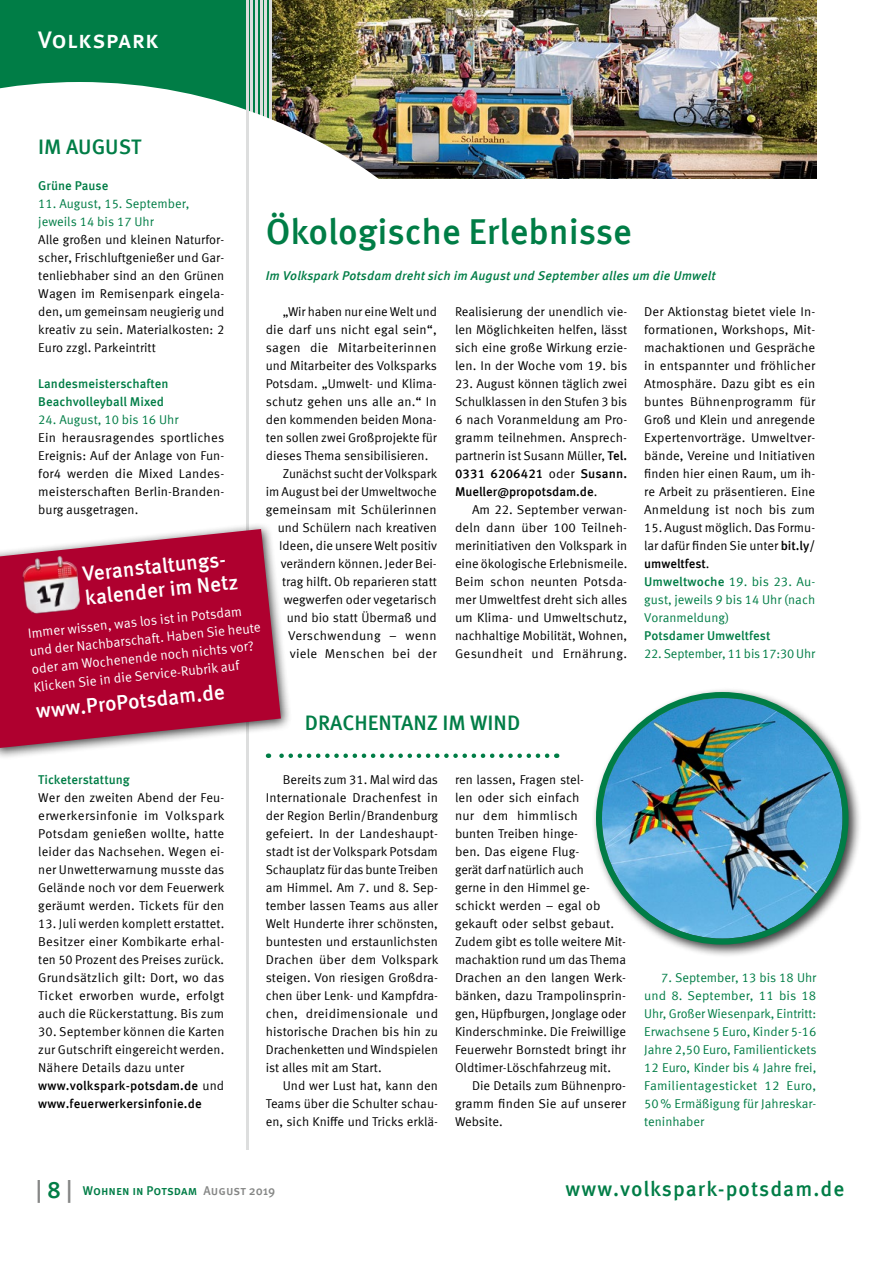
<style>
.page{position:relative;width:893px;height:1263px;background:#fff}
.page>*{position:absolute;margin:0;border:0;box-sizing:border-box;transform-origin:0 0}
.t1{font:500 36px "Meta Offc";color:#007d46}
.t2{font:500 24px "Meta Sc Offc";letter-spacing:.01em;color:#fff}
.t3{font:500 21px/24px "Meta Offc";color:#fff}
.t4{font:500 21px "Meta Offc";color:#007d46}
.t5{font:500 21px "Meta Offc";letter-spacing:.05em;color:#007d46}
.t6{font:13.5px/18px "Meta Offc Norm";color:#fff}
.t7{font:12.75px/18px "Meta Offc Norm";color:#000;text-align:justify}
.t8{font:12.75px/18px "Meta Offc Norm";color:#007d46;text-align:justify}
.t9{font:500 12.75px/18px "Meta Offc";letter-spacing:.01em;color:#000}
.t10{font:500 12.75px/18px "Meta Offc";color:#007d46}
.t11{font:italic 500 12.75px "Meta Offc";letter-spacing:.005em;color:#007d46}
.t12{font:12.75px "Meta Offc Norm";letter-spacing:.025em;color:#000}
.t13{font:500 12.75px "Meta Sc Offc";color:#007d46}
.t14{font:12.75px "Meta Offc Norm";letter-spacing:.02em;color:#000}
.s1{font-family:"Meta Offc";font-weight:500}
.s2{font-family:"Meta Offc Norm";font-weight:400}
.s3{font-size:24px;color:#868786}
.s4{font-size:24px}
.s5{color:#868786}
</style>
<div class="page">
<img style="left:272px;top:0;width:544px;height:179px">
<div style="left:0;top:0;width:270px;height:146px;background:#007d46"></div>
<hr style="left:264px;top:0;width:3px;height:121px;background:#dddede">
<hr style="left:269px;top:0;width:3px;height:121px;background:#dddede">
<hr style="left:260px;top:0;width:2px;height:121px;background:#dddede">
<hr style="left:255px;top:0;width:3px;height:121px;background:#dddede">
<hr style="left:251px;top:0;width:2px;height:121px;background:#dddede">
<img style="left:0;top:82px;width:430px;height:97px">
<hr style="left:246px;top:0;width:3px;height:1149px;background:#dddede">
<svg style="left:292px;top:753px;width:255px;height:5px"></svg>
<div style="left:591px;top:687px;width:271px;height:271px;background:#000;opacity:.75"></div>
<img style="left:602px;top:698px;width:240px;height:240px;border-radius:120px">
<div style="left:596px;top:692px;width:252px;height:252px;border:6px solid #007d46;border-radius:50%"></div>
<div style="left:0;top:522px;width:292px;height:238px;background:#000;opacity:.75"></div>
<svg style="left:0;top:529px;width:281px;height:219px;background:#b7254c"></svg>
<img style="left:19px;top:552px;width:66px;height:63px">
<h2 class="t2" style="left:38px;top:26px;width:122px">Volkspark</h2>
<h3 class="t4" style="left:38px;top:134px;width:104px">IM AUGUST</h3>
<p class="t10" style="left:38px;top:177px;width:72px">Grüne Pause</p>
<p class="t8" style="left:38px;top:195px;width:153px">11. August, 15. September, jeweils 14 bis 17 Uhr</p>
<p class="t7" style="left:38px;top:231px;width:188px">Alle großen und kleinen Naturfor&shy;scher, Frischluftgenießer und Gar&shy;tenliebhaber sind an den Grünen Wagen im Remisenpark eingela&shy;den, um gemeinsam neugierig und kreativ zu sein. Materialkosten: 2<br>Euro zzgl. Parkeintritt</p>
<p class="t10" style="left:38px;top:375px;width:132px">Landesmeisterschaften<br>Beachvolleyball Mixed</p>
<p class="t8" style="left:38px;top:411px;width:142px">24. August, 10 bis 16 Uhr</p>
<p class="t7" style="left:38px;top:429px;width:188px">Ein herausragendes sportliches Ereignis: Auf der Anlage von Fun&shy;for4 werden die Mixed Landes&shy;meisterschaften Berlin-Branden&shy;burg ausgetragen.</p>
<h1 class="t1" style="left:266px;top:210px;width:368px">Ökologische Erlebnisse</h1>
<p class="t11" style="left:266px;top:268px;width:451px">Im Volkspark Potsdam dreht sich im August und September alles um die Umwelt</p>
<p class="t7" style="left:455px;top:303px;width:174px">Realisierung der unendlich vie&shy;len Möglichkeiten helfen, lässt sich eine große Wirkung erzie&shy;len. In der Woche vom 19. bis</p>
<p class="t7" style="left:455px;top:375px;width:174px">23. August können täglich zwei Schulklassen in den Stufen 3 bis 6 nach Voranmeldung am Pro&shy;gramm teilnehmen. Ansprech&shy;partnerin ist Susann Müller, <span class="s1">Tel.</span></p>
<p class="t9" style="left:455px;top:465px;width:174px">0331 6206421 <span class="s2">oder</span> Susann.<br>Mueller@propotsdam.de<span class="s2">.</span></p>
<p class="t7" style="left:455px;top:501px;width:174px;text-indent:17px">Am 22. September verwan&shy;deln dann über 100 Teilneh&shy;merinitiativen den Volkspark in eine ökologische Erlebnismeile.<br>Beim schon neunten Potsda&shy;mer Umweltfest dreht sich alles um Klima- und Umweltschutz, nachhaltige Mobilität, Wohnen, Gesundheit und Ernährung.</p>
<p class="t7" style="left:644px;top:303px;width:173px">Der Aktionstag bietet viele In&shy;formationen, Workshops, Mit&shy;machaktionen und Gespräche in entspannter und fröhlicher Atmosphäre. Dazu gibt es ein buntes Bühnenprogramm für Groß und Klein und anregende Expertenvorträge. Umweltver&shy;bände, Vereine und Initiativen finden hier einen Raum, um ih&shy;re Arbeit zu präsentieren. Eine Anmeldung ist noch bis zum</p>
<p class="t7" style="left:644px;top:519px;width:173px">15. August möglich. Das Formu&shy;lar dafür finden Sie unter <span class="s1">bit.ly/</span></p>
<p class="t9" style="left:644px;top:555px;width:67px">umweltfest<span class="s2">.</span></p>
<p class="t8" style="left:644px;top:573px;width:173px"><span class="s1">Umweltwoche</span> 19. bis 23. Au&shy;gust, jeweils 9 bis 14 Uhr (nach Voranmeldung)</p>
<p class="t10" style="left:644px;top:627px;width:128px">Potsdamer Umweltfest</p>
<p class="t8" style="left:644px;top:645px;width:172px">22. September, 11 bis 17:30 Uhr</p>
<p class="t7" style="left:283px;top:303px;width:156px">„Wir haben nur eine Welt und</p>
<p class="t7" style="left:266px;top:321px;width:172px">die darf uns nicht egal sein“,</p>
<p class="t12" style="left:266px;top:340px;width:172px">sagen die Mitarbeiterinnen</p>
<p class="t7" style="left:266px;top:357px;width:173px">und Mitarbeiter des Volksparks</p>
<p class="t7" style="left:266px;top:375px;width:173px">Potsdam. „Umwelt- und Klima-</p>
<p class="t7" style="left:266px;top:393px;width:172px">schutz gehen uns alle an.“ In</p>
<p class="t7" style="left:266px;top:411px;width:173px">den kommenden beiden Mona-</p>
<p class="t7" style="left:266px;top:429px;width:173px">ten sollen zwei Großprojekte für</p>
<p class="t7" style="left:266px;top:447px;width:164px">dieses Thema sensibilisieren.</p>
<p class="t7" style="left:283px;top:465px;width:156px">Zunächst sucht der Volkspark</p>
<p class="t7" style="left:266px;top:483px;width:173px">im August bei der Umweltwoche</p>
<p class="t7" style="left:266px;top:501px;width:173px">gemeinsam mit Schülerinnen</p>
<p class="t7" style="left:278px;top:519px;width:160px">und Schülern nach kreativen</p>
<p class="t7" style="left:279px;top:537px;width:159px">Ideen, die unsere Welt positiv</p>
<p class="t7" style="left:281px;top:555px;width:158px">verändern können. Jeder Bei-</p>
<p class="t7" style="left:282px;top:573px;width:156px">trag hilft. Ob reparieren statt</p>
<p class="t7" style="left:284px;top:591px;width:155px">wegwerfen oder vegetarisch</p>
<p class="t7" style="left:287px;top:609px;width:152px">und bio statt Übermaß und</p>
<p class="t12" style="left:288px;top:628px;width:150px">Verschwendung – wenn</p>
<p class="t14" style="left:290px;top:646px;width:149px">viele Menschen bei der</p>
<h3 class="t3" style="left:82px;top:562px;width:160px;rotate:-6deg">Veranstaltungs&shy;kalender im Netz</h3>
<p class="t6" style="left:27px;top:625px;width:234px;rotate:-6deg">Immer wissen, was los ist in Potsdam und der Nachbarschaft. Haben Sie heute oder am Wochenende noch nichts vor?<br>Klicken Sie in die Service-Rubrik auf</p>
<h3 class="t3" style="left:35px;top:700px;width:191px;rotate:-6deg">www.ProPotsdam.de</h3>
<h3 class="t4" style="left:305px;top:710px;width:217px">DRACHENTANZ IM WIND</h3>
<p class="t10" style="left:38px;top:771px;width:93px">Ticketerstattung</p>
<p class="t7" style="left:38px;top:789px;width:188px">Wer den zweiten Abend der Feu&shy;erwerkersinfonie im Volkspark Potsdam genießen wollte, hatte leider das Nachsehen. Wegen ei&shy;ner Unwetterwarnung musste das Gelände noch vor dem Feuerwerk geräumt werden. Tickets für den</p>
<p class="t7" style="left:38px;top:915px;width:188px">13. Juli werden komplett erstattet.<br>Besitzer einer Kombikarte erhal&shy;ten 50 Prozent des Preises zurück.<br>Grundsätzlich gilt: Dort, wo das Ticket erworben wurde, erfolgt auch die Rückerstattung. Bis zum</p>
<p class="t7" style="left:38px;top:1023px;width:188px">30. September können die Karten zur Gutschrift eingereicht werden.<br>Nähere Details dazu unter</p>
<p class="t9" style="left:38px;top:1077px;width:187px">www.volkspark-potsdam.de <span class="s2">und </span>www.feuerwerkersinfonie.de</p>
<p class="t7" style="left:266px;top:771px;width:174px;text-indent:17px">Bereits zum 31. Mal wird das Internationale Drachenfest in der Region Berlin/Brandenburg gefeiert. In der Landeshaupt&shy;stadt ist der Volkspark Potsdam Schauplatz für das bunte Treiben am Himmel. Am 7. und 8. Sep&shy;tember lassen Teams aus aller Welt Hunderte ihrer schönsten, buntesten und erstaunlichsten Drachen über dem Volkspark steigen. Von riesigen Großdra&shy;chen über Lenk- und Kampfdra&shy;chen, dreidimensionale und historische Drachen bis hin zu Drachenketten und Windspielen ist alles mit am Start.</p>
<p class="t7" style="left:266px;top:1077px;width:174px;text-indent:17px">Und wer Lust hat, kann den Teams über die Schulter schau&shy;en, sich Kniffe und Tricks erklä-</p>
<p class="t7" style="left:455px;top:771px;width:173px;text-align:left">ren lassen, Fragen stel-<br>len oder sich einfach<br>nur dem himmlisch<br>bunten Treiben hinge-<br>ben. Das eigene Flug-<br>gerät darf natürlich auch<br>gerne in den Himmel ge&shy;schickt werden – egal ob gekauft oder selbst gebaut.<br>Zudem gibt es tolle weitere Mit&shy;machaktion rund um das Thema<br>Drachen an den langen Werk&shy;bänken, dazu Trampolinsprin&shy;gen, Hüpfburgen, Jonglage oder<br>Kinderschminke. Die Freiwillige<br>Feuerwehr Bornstedt bringt ihr<br>Oldtimer-Löschfahrzeug mit.</p>
<p class="t7" style="left:455px;top:1077px;width:173px;text-indent:17px">Die Details zum Bühnenpro&shy;gramm finden Sie auf unserer Website.</p>
<p class="t8" style="left:644px;top:969px;width:174px;text-indent:17px">7. September, 13 bis 18 Uhr und 8. September, 11 bis 18<br>Uhr, Großer Wiesenpark, Eintritt:<br>Erwachsene 5 Euro, Kinder 5-16<br>Jahre 2,50 Euro, Familientickets 12 Euro, Kinder bis 4 Jahre frei, Familientagesticket 12 Euro, 50% Ermäßigung für Jahreskar&shy;teninhaber</p>
<p class="t13" style="left:36px;top:1183px;width:241px"><span class="s3">|</span> <span class="s4">8</span> <span class="s3">|</span> Wohnen in Potsdam <span class="s5">August 2019</span></p>
<h3 class="t5" style="left:566px;top:1177px;width:280px">www.volkspark-potsdam.de</h3>
</div>
